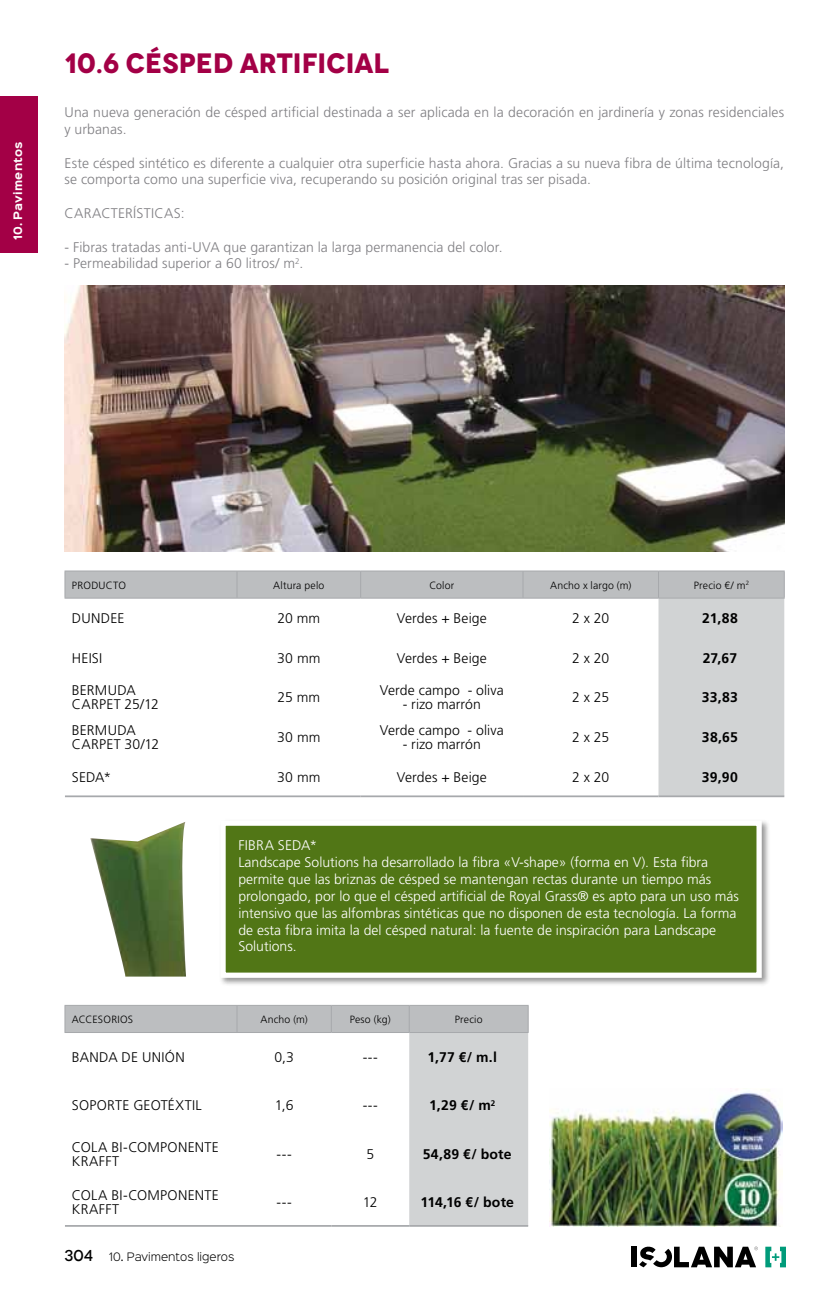
<style>
.page{position:relative;width:819px;height:1290px;background:#fff}
.page>*{position:absolute;margin:0;border:0;box-sizing:border-box;transform-origin:0 0}
.t1{font:700 28px "Novecento";color:#a30046}
.t2{font:300 14px/16.8px "Frutiger";letter-spacing:.005em;color:#807f83}
.t3{font:300 14px/16.8px "Frutiger";color:#fff}
.t4{font:300 14px/14px "Frutiger";letter-spacing:.01em;color:#000}
.t5{font:700 14px "Frutiger";letter-spacing:.01em;color:#000}
.t6{font:300 10.5px "Frutiger";letter-spacing:.02em;color:#000}
.t7{font:300 10.5px "Sinkin Sans 300";color:#000}
.t8{font:700 10.5px "Sinkin Sans 700";letter-spacing:.02em;color:#fff}
.s1{font-family:"Novecento";font-weight:500;font-size:15.75px}
</style>
<div class="page">
<div style="left:630px;top:1246px;width:6px;height:21px;background:#000"></div>
<svg style="left:639px;top:1246px;width:118px;height:21px"></svg>
<svg style="left:765px;top:1246px;width:21px;height:21px"></svg>
<div style="left:0;top:96px;width:37px;height:157px;background:#a30046"></div>
<img style="left:64px;top:285px;width:720px;height:267px">
<img style="left:549px;top:1089px;width:233px;height:137px">
<hr style="left:64px;top:570px;width:173px;height:1px;background:#a7a9ac">
<hr style="left:237px;top:570px;width:123px;height:1px;background:#a7a9ac">
<hr style="left:360px;top:570px;width:163px;height:1px;background:#a7a9ac">
<hr style="left:523px;top:570px;width:135px;height:1px;background:#a7a9ac">
<hr style="left:658px;top:570px;width:126px;height:1px;background:#a7a9ac">
<svg style="left:64px;top:571px;width:720px;height:224px"></svg>
<hr style="left:64px;top:598px;width:173px;height:1px;background:#a7a9ac">
<hr style="left:237px;top:598px;width:123px;height:1px;background:#a7a9ac">
<hr style="left:360px;top:598px;width:163px;height:1px;background:#a7a9ac">
<hr style="left:523px;top:598px;width:135px;height:1px;background:#a7a9ac">
<hr style="left:65px;top:795px;width:172px;height:2px;background:#a7a9ac">
<hr style="left:237px;top:795px;width:123px;height:2px;background:#a7a9ac">
<hr style="left:360px;top:795px;width:163px;height:2px;background:#a7a9ac">
<hr style="left:523px;top:795px;width:135px;height:2px;background:#a7a9ac">
<hr style="left:658px;top:598px;width:126px;height:1px;background:#a7a9ac">
<hr style="left:658px;top:795px;width:126px;height:2px;background:#a7a9ac">
<img style="left:90px;top:822px;width:96px;height:154px">
<div style="left:218px;top:818px;width:552px;height:169px;background:#000;opacity:.41"></div>
<div style="left:220px;top:820px;width:541px;height:158px;background:#517616;border:5px solid #fff"></div>
<svg style="left:64px;top:1005px;width:464px;height:220px"></svg>
<hr style="left:64px;top:1032px;width:173px;height:1px;background:#a7a9ac">
<hr style="left:237px;top:1032px;width:94px;height:1px;background:#a7a9ac">
<hr style="left:331px;top:1032px;width:78px;height:1px;background:#a7a9ac">
<hr style="left:65px;top:1225px;width:172px;height:2px;background:#a7a9ac">
<hr style="left:237px;top:1225px;width:94px;height:2px;background:#a7a9ac">
<hr style="left:331px;top:1225px;width:78px;height:2px;background:#a7a9ac">
<hr style="left:409px;top:1032px;width:119px;height:1px;background:#a7a9ac">
<hr style="left:409px;top:1225px;width:119px;height:2px;background:#a7a9ac">
<p class="t8" style="left:12px;top:240px;width:101px;rotate:-90deg">10. Pavimentos</p>
<h1 class="t1" style="left:64px;top:46px;width:326px">10.6 CÉSPED ARTIFICIAL</h1>
<p class="t2" style="left:64px;top:104px;width:721px">Una nueva generación de césped artificial destinada a ser aplicada en la decoración en jardinería y zonas residenciales y urbanas.</p>
<p class="t2" style="left:64px;top:155px;width:721px">Este césped sintético es diferente a cualquier otra superficie hasta ahora. Gracias a su nueva fibra de última tecnología, se comporta como una superficie viva, recuperando su posición original tras ser pisada.</p>
<p class="t2" style="left:64px;top:205px;width:121px">CARACTERÍSTICAS:</p>
<p class="t2" style="left:64px;top:239px;width:439px">- Fibras tratadas anti-UVA que garantizan la larga permanencia del color.</p>
<p class="t2" style="left:64px;top:255px;width:240px">- Permeabilidad superior a 60 litros/ m<sup>2</sup>.</p>
<p class="t6" style="left:72px;top:579px;width:56px">PRODUCTO</p>
<p class="t6" style="left:273px;top:579px;width:53px">Altura pelo</p>
<p class="t6" style="left:429px;top:579px;width:26px">Color</p>
<p class="t6" style="left:550px;top:579px;width:83px">Ancho x largo (m)</p>
<p class="t6" style="left:693px;top:579px;width:57px">Precio €/ m<sup>2</sup></p>
<p class="t4" style="left:72px;top:611px;width:54px">DUNDEE</p>
<p class="t4" style="left:277px;top:611px;width:44px">20 mm</p>
<p class="t4" style="left:397px;top:611px;width:92px">Verdes + Beige</p>
<p class="t4" style="left:572px;top:611px;width:39px">2 x 20</p>
<p class="t5" style="left:702px;top:610px;width:37px">21,88</p>
<p class="t4" style="left:72px;top:651px;width:32px">HEISI</p>
<p class="t4" style="left:277px;top:651px;width:45px">30 mm</p>
<p class="t4" style="left:397px;top:651px;width:92px">Verdes + Beige</p>
<p class="t4" style="left:572px;top:651px;width:39px">2 x 20</p>
<p class="t5" style="left:702px;top:650px;width:36px">27,67</p>
<p class="t4" style="left:72px;top:684px;width:88px">BERMUDA<br>CARPET 25/12</p>
<p class="t4" style="left:277px;top:691px;width:44px">25 mm</p>
<p class="t4" style="left:380px;top:684px;width:125px">Verde campo - oliva</p>
<p class="t4" style="left:572px;top:691px;width:39px">2 x 25</p>
<p class="t5" style="left:702px;top:689px;width:37px">33,83</p>
<p class="t4" style="left:402px;top:698px;width:80px">- rizo marrón</p>
<p class="t4" style="left:72px;top:723px;width:89px">BERMUDA<br>CARPET 30/12</p>
<p class="t4" style="left:277px;top:730px;width:45px">30 mm</p>
<p class="t4" style="left:380px;top:723px;width:125px">Verde campo - oliva</p>
<p class="t4" style="left:402px;top:737px;width:80px">- rizo marrón</p>
<p class="t4" style="left:572px;top:730px;width:39px">2 x 25</p>
<p class="t5" style="left:701px;top:729px;width:38px">38,65</p>
<p class="t4" style="left:72px;top:770px;width:41px">SEDA*</p>
<p class="t4" style="left:277px;top:770px;width:45px">30 mm</p>
<p class="t4" style="left:397px;top:770px;width:92px">Verdes + Beige</p>
<p class="t4" style="left:572px;top:770px;width:39px">2 x 20</p>
<p class="t5" style="left:702px;top:769px;width:37px">39,90</p>
<p class="t3" style="left:238px;top:837px;width:502px">FIBRA SEDA*<br>Landscape Solutions ha desarrollado la fibra «V-shape» (forma en V). Esta fibra permite que las briznas de césped se mantengan rectas durante un tiempo más prolongado, por lo que el césped artificial de Royal Grass® es apto para un uso más intensivo que las alfombras sintéticas que no disponen de esta tecnología. La forma de esta fibra imita la del césped natural: la fuente de inspiración para Landscape Solutions.</p>
<p class="t6" style="left:72px;top:1013px;width:63px">ACCESORIOS</p>
<p class="t6" style="left:260px;top:1013px;width:49px">Ancho (m)</p>
<p class="t6" style="left:350px;top:1013px;width:43px">Peso (kg)</p>
<p class="t6" style="left:455px;top:1013px;width:29px">Precio</p>
<p class="t4" style="left:72px;top:1050px;width:114px">BANDA DE UNIÓN</p>
<p class="t4" style="left:274px;top:1050px;width:21px">0,3</p>
<p class="t4" style="left:362px;top:1050px;width:17px">---</p>
<p class="t5" style="left:427px;top:1049px;width:71px">1,77 €/ m.l</p>
<p class="t4" style="left:72px;top:1098px;width:131px">SOPORTE GEOTÉXTIL</p>
<p class="t4" style="left:275px;top:1098px;width:20px">1,6</p>
<p class="t4" style="left:362px;top:1098px;width:17px">---</p>
<p class="t5" style="left:429px;top:1097px;width:68px">1,29 €/ m<sup>2</sup></p>
<p class="t4" style="left:72px;top:1140px;width:148px">COLA BI-COMPONENTE<br>KRAFFT</p>
<p class="t4" style="left:276px;top:1147px;width:17px">---</p>
<p class="t4" style="left:366px;top:1147px;width:9px">5</p>
<p class="t5" style="left:423px;top:1145px;width:90px">54,89 €/ bote</p>
<p class="t4" style="left:72px;top:1188px;width:148px">COLA BI-COMPONENTE<br>KRAFFT</p>
<p class="t7" style="left:64px;top:1248px;width:171px"><span class="s1">304</span> 10. Pavimentos ligeros</p>
<p class="t4" style="left:276px;top:1195px;width:17px">---</p>
<p class="t4" style="left:363px;top:1195px;width:16px">12</p>
<p class="t5" style="left:420px;top:1194px;width:95px">114,16 €/ bote</p>
</div>
